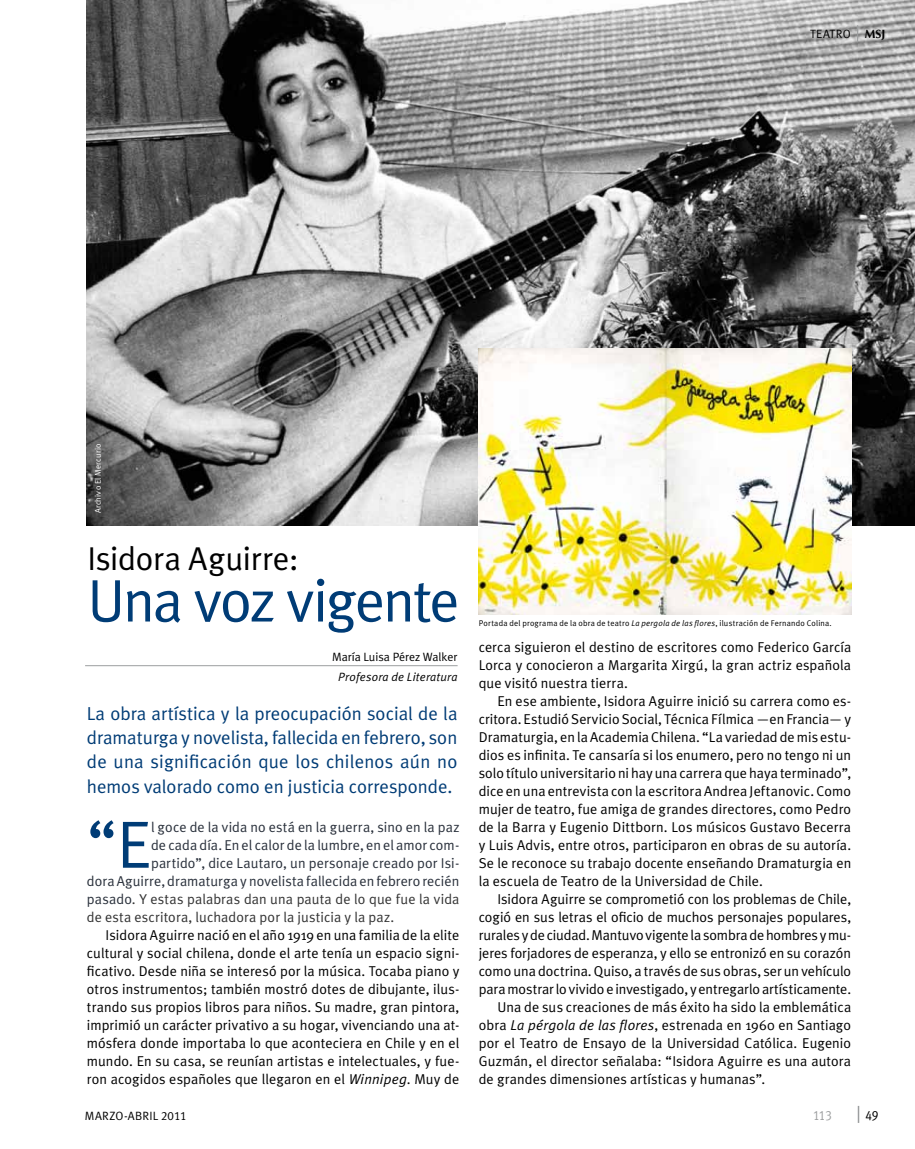
<style>
.page{position:relative;width:915px;height:1149px;background:#fff}
.page>*{position:absolute;margin:0;border:0;box-sizing:border-box;transform-origin:0 0}
.t1{font:66.75px "Meta Plus Normal";color:#003c76}
.t2{font:60px "Meta Plus Normal";letter-spacing:-.04em;color:#003c76}
.t3{font:33px "Meta Plus Normal";letter-spacing:-.01em;color:#000}
.t4{font:18.75px/24px "Meta Plus Normal";color:#003c76;text-align:justify}
.t5{font:14.25px/18px "Meta Plus Normal";letter-spacing:.005em;color:#000;text-align:justify}
.t6{font:14.25px "Meta Plus Normal";letter-spacing:.005em;color:#29303b}
.t7{font:14.25px "Meta Plus Normal";letter-spacing:.01em;color:#333}
.t8{font:13.5px "Meta Plus Normal Caps";color:#9c9e9f;scale:.9 1}
.t9{font:13.5px "Meta Plus Normal Caps";color:#000;scale:.9 1}
.t10{font:12px "Meta Plus Normal";color:#000}
.t11{font:italic 12px "Meta Plus Normal";letter-spacing:.02em;color:#000}
.t12{font:12px "Meta Plus Normal Caps";letter-spacing:.02em;color:#000}
.t13{font:700 12px "Optima";color:#000}
.t14{font:8.25px "Meta Plus Normal";letter-spacing:.025em;color:#000}
.t15{font:8.25px "Meta Plus Normal";letter-spacing:.025em;color:#fff}
.s1{color:#29303b}
.s2{font-style:italic}
</style>
<div class="page">
<img style="left:87px;top:0;width:827px;height:525px">
<hr style="left:85px;top:665px;width:372px;height:1px;background:#9c9e9f">
<img style="left:478px;top:348px;width:373px;height:266px">
<svg style="left:857px;top:1106px;width:1px;height:16px"></svg>
<svg style="left:856px;top:25px;width:1px;height:17px"></svg>
<p class="t12" style="left:809px;top:27px;width:34px">TEATRO</p>
<p class="t13" style="left:864px;top:27px;width:22px">MSJ</p>
<p class="t15" style="left:93px;top:513px;width:71px;rotate:-90deg">Archivo El Mercurio</p>
<h3 class="t3" style="left:87px;top:539px;width:213px">Isidora Aguirre:</h3>
<h2 class="t2" style="left:87px;top:565px;width:374px">Una voz vigente</h2>
<p class="t10" style="left:332px;top:649px;width:127px">María Luisa Pérez Walker</p>
<p class="t11" style="left:338px;top:670px;width:121px">Profesora de Literatura</p>
<h3 class="t4" style="left:87px;top:701px;width:372px">La obra artística y la preocupación social de la dramaturga y novelista, fallecida en febrero, son de una significación que los chilenos aún no hemos valorado como en justicia corresponde.</h3>
<h1 class="t1" style="left:87px;top:805px;width:66px">“E</h1>
<p class="t6" style="left:151px;top:818px;width:310px">l goce de la vida no está en la guerra, sino en la paz</p>
<p class="t6" style="left:151px;top:836px;width:310px">de cada día. En el calor de la lumbre, en el amor com-</p>
<p class="t6" style="left:151px;top:854px;width:310px">partido”, dice Lautaro, un personaje creado por Isi-</p>
<p class="t6" style="left:87px;top:872px;width:374px">dora Aguirre, dramaturga y novelista fallecida en febrero recién</p>
<p class="t7" style="left:87px;top:890px;width:374px"><span class="s1">pasado</span>. Y estas palabras dan una pauta de lo que fue la vida</p>
<p class="t7" style="left:87px;top:908px;width:309px">de esta escritora, luchadora por la justicia y la paz.</p>
<p class="t5" style="left:87px;top:925px;width:374px;text-indent:19px">Isidora Aguirre nació en el año 1919 en una familia de la elite cultural y social chilena, donde el arte tenía un espacio signi&shy;ficativo. Desde niña se interesó por la música. Tocaba piano y otros instrumentos; también mostró dotes de dibujante, ilus&shy;trando sus propios libros para niños. Su madre, gran pintora, imprimió un carácter privativo a su hogar, vivenciando una at&shy;mósfera donde importaba lo que aconteciera en Chile y en el mundo. En su casa, se reunían artistas e intelectuales, y fue&shy;ron acogidos españoles que llegaron en el <span class="s2">Winnipeg</span>. Muy de</p>
<p class="t14" style="left:478px;top:617px;width:354px">Portada del programa de la obra de teatro <span class="s2">La pergola de las flores</span>, ilustración de Fernando Colina.</p>
<p class="t5" style="left:478px;top:637px;width:374px">cerca siguieron el destino de escritores como Federico García Lorca y conocieron a Margarita Xirgú, la gran actriz española que visitó nuestra tierra.</p>
<p class="t5" style="left:478px;top:691px;width:374px;text-indent:19px">En ese ambiente, Isidora Aguirre inició su carrera como es&shy;critora. Estudió Servicio Social, Técnica Fílmica —en Francia— y Dramaturgia, en la Academia Chilena. “La variedad de mis estu&shy;dios es infinita. Te cansaría si los enumero, pero no tengo ni un solo título universitario ni hay una carrera que haya terminado”, dice en una entrevista con la escritora Andrea Jeftanovic. Como mujer de teatro, fue amiga de grandes directores, como Pedro de la Barra y Eugenio Dittborn. Los músicos Gustavo Becerra y Luis Advis, entre otros, participaron en obras de su autoría.<br>Se le reconoce su trabajo docente enseñando Dramaturgia en la escuela de Teatro de la Universidad de Chile.</p>
<p class="t5" style="left:497px;top:889px;width:355px">Isidora Aguirre se comprometió con los problemas de Chile,</p>
<p class="t5" style="left:478px;top:907px;width:374px">cogió en sus letras el oficio de muchos personajes populares,</p>
<p class="t5" style="left:478px;top:925px;width:374px">rurales y de ciudad. Mantuvo vigente la sombra de hombres y mu-</p>
<p class="t5" style="left:478px;top:943px;width:374px">jeres forjadores de esperanza, y ello se entronizó en su corazón</p>
<p class="t5" style="left:478px;top:961px;width:374px">como una doctrina. Quiso, a través de sus obras, ser un vehículo</p>
<p class="t5" style="left:478px;top:979px;width:374px">para mostrar lo vivido e investigado, y entregarlo artísticamente.</p>
<p class="t5" style="left:497px;top:997px;width:355px">Una de sus creaciones de más éxito ha sido la emblemática</p>
<p class="t5" style="left:478px;top:1015px;width:374px">obra <span class="s2">La pérgola de las flores</span>, estrenada en 1960 en Santiago</p>
<p class="t5" style="left:478px;top:1033px;width:374px">por el Teatro de Ensayo de la Universidad Católica. Eugenio</p>
<p class="t5" style="left:478px;top:1051px;width:374px">Guzmán, el director señalaba: “Isidora Aguirre es una autora</p>
<p class="t5" style="left:478px;top:1069px;width:288px">de grandes dimensiones artísticas y humanas”.</p>
<p class="t12" style="left:85px;top:1108px;width:103px">MARZO-ABRIL 2011</p>
<p class="t8" style="left:812px;top:1106px;width:22px">113</p>
<p class="t9" style="left:865px;top:1106px;width:16px">49</p>
</div>
